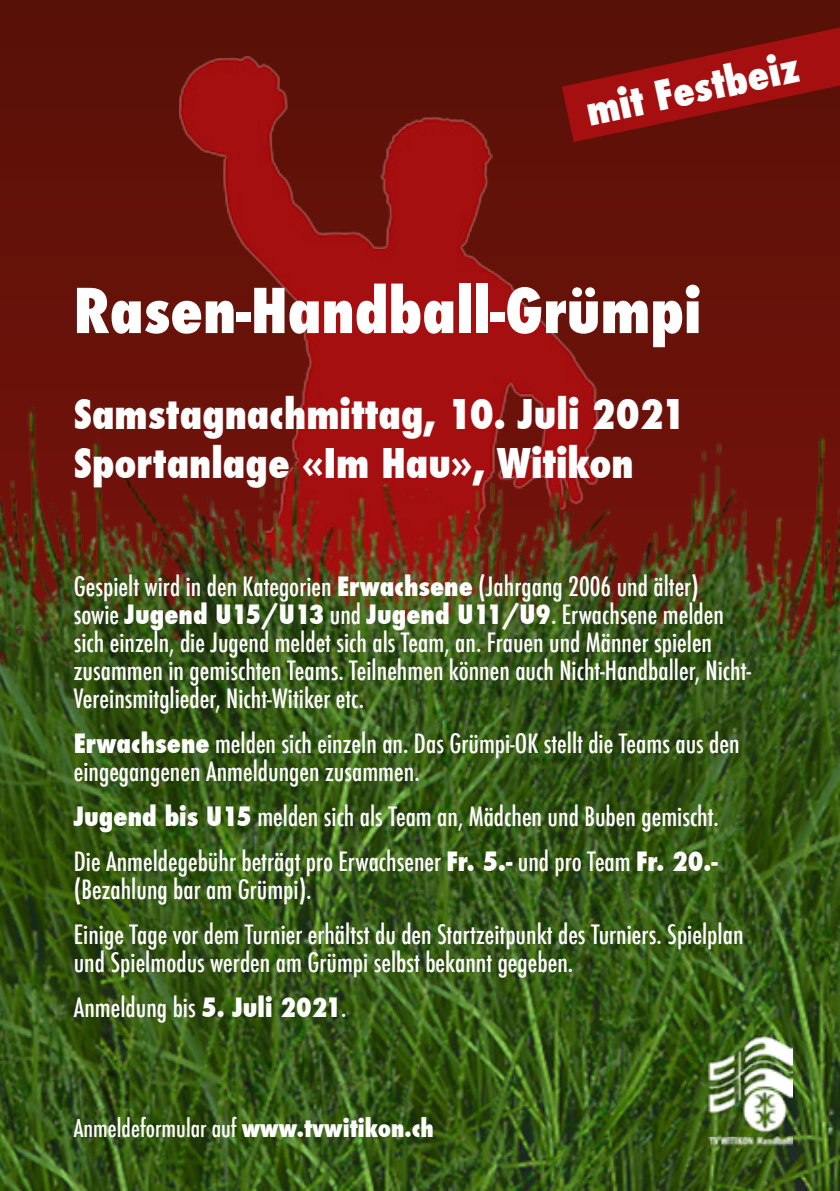
<style>
.page{position:relative;width:840px;height:1191px;background:#fff}
.page>*{position:absolute;margin:0;border:0;box-sizing:border-box;transform-origin:0 0}
.t1{font:800 condensed 60px "Futura";color:#fff}
.t2{font:800 condensed 40px/48px "Futura";color:#fff}
.t3{font:500 condensed 26px/28px "Futura";color:#fff}
.t4{font:500 condensed 24px "Futura";color:#fff}
.s1{font-weight:800}
</style>
<div class="page">
<img style="left:0;top:0;width:839px;height:1191px">
<img style="left:708px;top:1036px;width:84px;height:109px">
<svg style="left:561px;top:28px;width:278px;height:114px;background:#7f0f0b"></svg>
<h2 class="t2" style="left:581px;top:88px;width:218px;rotate:-12deg">mit Festbeiz</h2>
<h1 class="t1" style="left:74px;top:270px;width:628px">Rasen-Handball-Grümpi</h1>
<h2 class="t2" style="left:74px;top:391px;width:612px">Samstagnachmittag, 10. Juli 2021<br>Sportanlage «Im Hau», Witikon</h2>
<p class="t3" style="left:74px;top:572px;width:678px">Gespielt wird in den Kategorien <span class="s1">Erwachsene</span> (Jahrgang 2006 und älter)<br>sowie <span class="s1">Jugend U15/U13</span> und <span class="s1">Jugend U11/U9</span>. Erwachsene melden sich einzeln, die Jugend meldet sich als Team, an. Frauen und Männer spielen zusammen in gemischten Teams. Teilnehmen können auch Nicht-Handballer, Nicht-Vereinsmitglieder, Nicht-Witiker etc.</p>
<p class="t3" style="left:74px;top:729px;width:667px"><span class="s1">Erwachsene</span> melden sich einzeln an. Das Grümpi-OK stellt die Teams aus den eingegangenen Anmeldungen zusammen.</p>
<p class="t3" style="left:74px;top:793px;width:646px;line-height:45px"><span class="s1">Jugend bis U15</span> melden sich als Team an, Mädchen und Buben gemischt.<br>Die Anmeldegebühr beträgt pro Erwachsener <span class="s1">Fr. 5.-</span> und pro Team <span class="s1">Fr. 20.-</span></p>
<p class="t3" style="left:74px;top:866px;width:671px;line-height:45px">(Bezahlung bar am Grümpi).<br>Einige Tage vor dem Turnier erhältst du den Startzeitpunkt des Turniers. Spielplan</p>
<p class="t3" style="left:74px;top:939px;width:500px;line-height:45px">und Spielmodus werden am Grümpi selbst bekannt gegeben.<br>Anmeldung bis <span class="s1">5. Juli 2021</span>.</p>
<p class="t4" style="left:74px;top:1113px;width:361px">Anmeldeformular auf <span class="s1">www.tvwitikon.ch</span></p>
</div>
